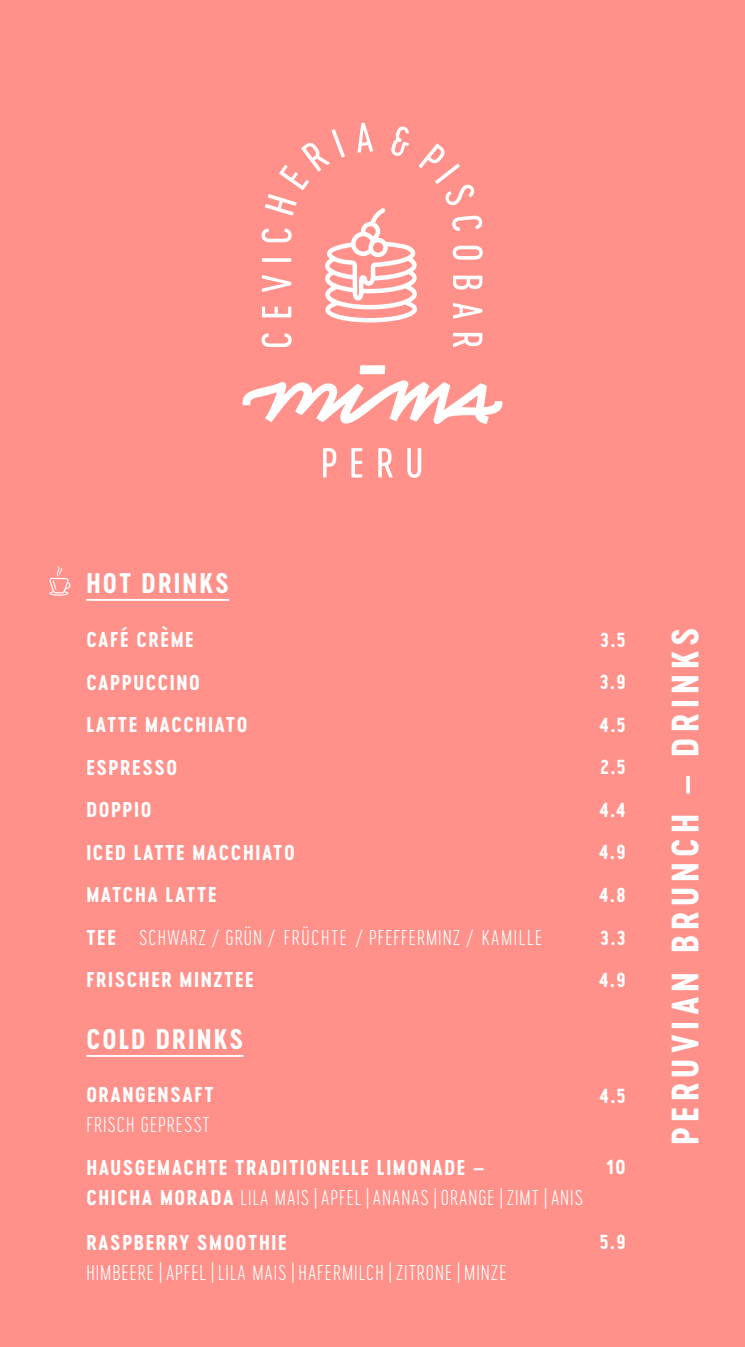
<style>
.page{position:relative;width:745px;height:1347px;background:#fff}
.page>*{position:absolute;margin:0;border:0;box-sizing:border-box;transform-origin:0 0}
.t1{font:35.5px "Cervo Neue Bold Neue";letter-spacing:.15em;color:#fff}
.t2{font:26.5px "Cervo Neue Bold Neue";letter-spacing:.08em;color:#fff}
.t3{font:20px "Cervo Neue Thin Neue";letter-spacing:.05em;color:#fff}
.t4{font:20px "Cervo Neue Bold Neue";letter-spacing:.08em;color:#fff}
.t5{font:19px "Cervo Neue Bold Neue";color:#fff}
.s1{font-family:"Cervo Neue Bold Neue"}
</style>
<div class="page">
<div style="left:0;top:0;width:744px;height:1346px;background:#ff918a"></div>
<svg style="left:261px;top:333px;width:30px;height:14px"></svg>
<svg style="left:453px;top:333px;width:29px;height:14px"></svg>
<svg style="left:323px;top:448px;width:13px;height:29px"></svg>
<svg style="left:351px;top:448px;width:11px;height:29px"></svg>
<svg style="left:378px;top:448px;width:14px;height:29px"></svg>
<svg style="left:407px;top:448px;width:14px;height:30px"></svg>
<svg style="left:359px;top:365px;width:26px;height:9px"></svg>
<svg style="left:242px;top:380px;width:260px;height:44px"></svg>
<svg style="left:261px;top:123px;width:221px;height:199px"></svg>
<svg style="left:49px;top:566px;width:21px;height:30px"></svg>
<hr style="left:86px;top:599px;width:143px;height:2px;background:#fff">
<hr style="left:86px;top:1055px;width:157px;height:1px;background:#fff">
<h2 class="t2" style="left:86px;top:565px;width:144px">HOT DRINKS</h2>
<p class="t4" style="left:86px;top:626px;width:109px">CAFÉ CRÈME</p>
<p class="t5" style="left:599px;top:626px;width:27px">3.5</p>
<p class="t4" style="left:86px;top:668px;width:115px">CAPPUCCINO</p>
<p class="t5" style="left:599px;top:669px;width:27px">3.9</p>
<p class="t4" style="left:86px;top:711px;width:162px">LATTE MACCHIATO</p>
<p class="t5" style="left:599px;top:711px;width:27px">4.5</p>
<p class="t4" style="left:86px;top:753px;width:92px">ESPRESSO</p>
<p class="t5" style="left:600px;top:754px;width:27px">2.5</p>
<p class="t4" style="left:86px;top:796px;width:67px">DOPPIO</p>
<p class="t5" style="left:599px;top:797px;width:27px">4.4</p>
<p class="t4" style="left:86px;top:838px;width:210px">ICED LATTE MACCHIATO</p>
<p class="t5" style="left:599px;top:839px;width:28px">4.9</p>
<p class="t4" style="left:86px;top:881px;width:132px">MATCHA LATTE</p>
<p class="t5" style="left:599px;top:882px;width:28px">4.8</p>
<p class="t3" style="left:86px;top:924px;width:457px"><span class="s1">TEE</span> SCHWARZ / GRÜN / FRÜCHTE / PFEFFERMINZ / KAMILLE</p>
<p class="t5" style="left:599px;top:924px;width:27px">3.3</p>
<p class="t4" style="left:86px;top:966px;width:169px">FRISCHER MINZTEE</p>
<p class="t5" style="left:599px;top:967px;width:28px">4.9</p>
<h2 class="t2" style="left:86px;top:1021px;width:158px">COLD DRINKS</h2>
<p class="t4" style="left:86px;top:1081px;width:129px">ORANGENSAFT</p>
<p class="t3" style="left:86px;top:1112px;width:125px">FRISCH GEPRESST</p>
<p class="t4" style="left:86px;top:1154px;width:399px">HAUSGEMACHTE TRADITIONELLE LIMONADE –</p>
<p class="t3" style="left:86px;top:1185px;width:498px"><span class="s1">CHICHA MORADA</span> LILA MAIS | APFEL | ANANAS | ORANGE | ZIMT | ANIS</p>
<p class="t4" style="left:86px;top:1228px;width:202px">RASPBERRY SMOOTHIE</p>
<p class="t3" style="left:86px;top:1259px;width:421px">HIMBEERE | APFEL | LILA MAIS | HAFERMILCH | ZITRONE | MINZE</p>
<p class="t5" style="left:599px;top:1082px;width:27px">4.5</p>
<p class="t5" style="left:606px;top:1154px;width:21px">10</p>
<p class="t5" style="left:599px;top:1228px;width:27px">5.9</p>
<h1 class="t1" style="left:660px;top:1144px;width:519px;rotate:-90deg">PERUVIAN BRUNCH – DRINKS</h1>
</div>
